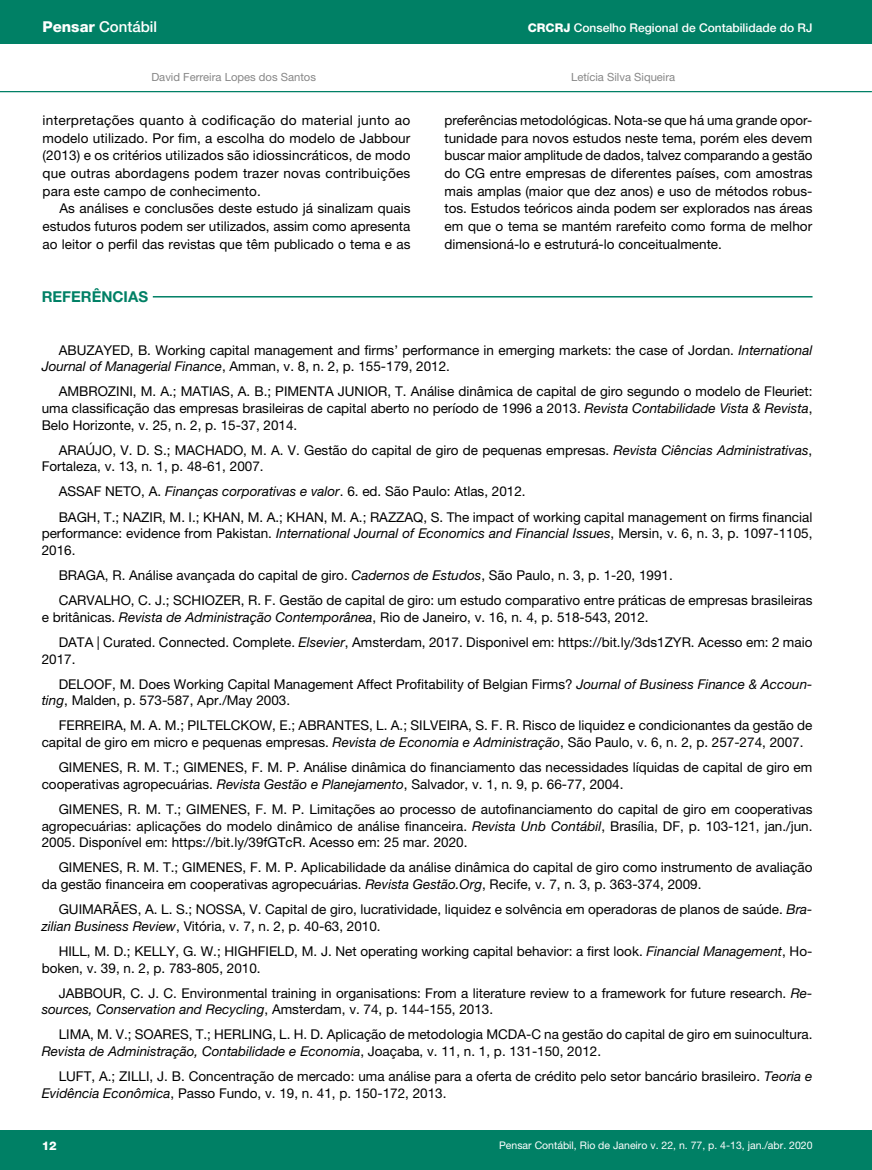
<style>
.page{position:relative;width:872px;height:1170px;background:#fff}
.page>*{position:absolute;margin:0;border:0;box-sizing:border-box;transform-origin:0 0}
.t1{font:500 15px "Helvetica Neue LT Pro";color:#fff}
.t2{font:700 15px "Helvetica Neue LT Pro";color:#008065}
.t3{font:13.5px/17.7px "Helvetica Neue LT Pro";color:#000}
.t4{font:500 12px "Helvetica Neue LT Pro";color:#fff}
.t5{font:800 12px "Helvetica Neue LT Pro";color:#fff}
.t6{font:11.25px "Helvetica Neue LT Pro";color:#878787}
.t7{font:10.5px "Helvetica Neue LT Pro";color:#fff}
.s1{font-weight:800}
.s2{font-style:italic}
</style>
<div class="page">
<div style="left:0;top:0;width:872px;height:44px;background:#008065"></div>
<div style="left:0;top:1130px;width:871px;height:39px;background:#008065"></div>
<hr style="left:0;top:91px;width:871px;height:1px;background:#008065">
<hr style="left:153px;top:296px;width:659px;height:1px;background:#008065">
<p class="t1" style="left:42px;top:17px;width:116px"><span class="s1">Pensar</span> Contábil</p>
<p class="t4" style="left:528px;top:20px;width:286px"><span class="s1">CRCRJ</span> Conselho Regional de Contabilidade do RJ</p>
<p class="t6" style="left:151px;top:71px;width:166px">David Ferreira Lopes dos Santos</p>
<p class="t6" style="left:571px;top:71px;width:106px">Letícia Silva Siqueira</p>
<p class="t3" style="left:43px;top:111px;width:369px;text-align:justify">interpretações quanto à codificação do material junto ao modelo utilizado. Por fim, a escolha do modelo de Jabbour (2013) e os critérios utilizados são idiossincráticos, de modo que outras abordagens podem trazer novas contribuições para este campo de conhecimento.</p>
<p class="t3" style="left:43px;top:199px;width:369px;text-align:justify;text-indent:17px">As análises e conclusões deste estudo já sinalizam quais estudos futuros podem ser utilizados, assim como apresenta ao leitor o perfil das revistas que têm publicado o tema e as</p>
<p class="t3" style="left:444px;top:111px;width:369px;text-align:justify">preferências metodológicas. Nota-se que há uma grande opor&shy;tunidade para novos estudos neste tema, porém eles devem buscar maior amplitude de dados, talvez comparando a gestão do CG entre empresas de diferentes países, com amostras mais amplas (maior que dez anos) e uso de métodos robus&shy;tos. Estudos teóricos ainda podem ser explorados nas áreas em que o tema se mantém rarefeito como forma de melhor dimensioná-lo e estruturá-lo conceitualmente.</p>
<p class="t2" style="left:42px;top:287px;width:108px">REFERÊNCIAS</p>
<p class="t3" style="left:42px;top:341px;width:772px;line-height:16.6px;text-indent:17px">ABUZAYED, B. Working capital management and firms’ performance in emerging markets: the case of Jordan. <span class="s2">International<br>Journal of Managerial Finance</span>, Amman, v. 8, n. 2, p. 155-179, 2012.</p>
<p class="t3" style="left:42px;top:383px;width:772px;line-height:16.6px;text-align:justify;text-indent:17px">AMBROZINI, M. A.; MATIAS, A. B.; PIMENTA JUNIOR, T. Análise dinâmica de capital de giro segundo o modelo de Fleuriet: uma classificação das empresas brasileiras de capital aberto no período de 1996 a 2013. <span class="s2">Revista Contabilidade Vista &amp; Revista</span>, Belo Horizonte, v. 25, n. 2, p. 15-37, 2014.</p>
<p class="t3" style="left:42px;top:441px;width:772px;line-height:16.6px;text-indent:17px">ARAÚJO, V. D. S.; MACHADO, M. A. V. Gestão do capital de giro de pequenas empresas. <span class="s2">Revista Ciências Administrativas</span>,<br>Fortaleza, v. 13, n. 1, p. 48-61, 2007.</p>
<p class="t3" style="left:59px;top:479px;width:755px;line-height:25px">ASSAF NETO, A. <span class="s2">Finanças corporativas e valor</span>. 6. ed. São Paulo: Atlas, 2012.<br>BAGH, T.; NAZIR, M. I.; KHAN, M. A.; KHAN, M. A.; RAZZAQ, S. The impact of working capital management on firms financial</p>
<p class="t3" style="left:42px;top:525px;width:772px;line-height:16.6px">performance: evidence from Pakistan. <span class="s2">International Journal of Economics and Financial Issues</span>, Mersin, v. 6, n. 3, p. 1097-1105,<br>2016.</p>
<p class="t3" style="left:59px;top:562px;width:755px;line-height:25px">BRAGA, R. Análise avançada do capital de giro. <span class="s2">Cadernos de Estudos</span>, São Paulo, n. 3, p. 1-20, 1991.<br>CARVALHO, C. J.; SCHIOZER, R. F. Gestão de capital de giro: um estudo comparativo entre práticas de empresas brasileiras</p>
<p class="t3" style="left:59px;top:604px;width:755px;line-height:25px;text-indent:-17px">e britânicas. <span class="s2">Revista de Administração Contemporânea</span>, Rio de Janeiro, v. 16, n. 4, p. 518-543, 2012.<br>DATA | Curated. Connected. Complete. <span class="s2">Elsevier</span>, Amsterdam, 2017. Disponivel em: https://bit.ly/3ds1ZYR. Acesso em: 2 maio</p>
<p class="t3" style="left:59px;top:646px;width:755px;line-height:25px;text-indent:-17px">2017.<br>DELOOF, M. Does Working Capital Management Affect Profitability of Belgian Firms? <span class="s2">Journal of Business Finance &amp; Accoun-</span></p>
<p class="t3" style="left:59px;top:687px;width:755px;line-height:25px;text-indent:-17px"><span class="s2">ting</span>, Malden, p. 573-587, Apr./May 2003.<br>FERREIRA, M. A. M.; PILTELCKOW, E.; ABRANTES, L. A.; SILVEIRA, S. F. R. Risco de liquidez e condicionantes da gestão de</p>
<p class="t3" style="left:59px;top:729px;width:755px;line-height:25px;text-indent:-17px">capital de giro em micro e pequenas empresas. <span class="s2">Revista de Economia e Administração</span>, São Paulo, v. 6, n. 2, p. 257-274, 2007.<br>GIMENES, R. M. T.; GIMENES, F. M. P. Análise dinâmica do financiamento das necessidades líquidas de capital de giro em</p>
<p class="t3" style="left:59px;top:771px;width:755px;line-height:25px;text-indent:-17px">cooperativas agropecuárias. <span class="s2">Revista Gestão e Planejamento</span>, Salvador, v. 1, n. 9, p. 66-77, 2004.<br>GIMENES, R. M. T.; GIMENES, F. M. P. Limitações ao processo de autofinanciamento do capital de giro em cooperativas</p>
<p class="t3" style="left:42px;top:817px;width:772px;line-height:16.6px">agropecuárias: aplicações do modelo dinâmico de análise financeira. <span class="s2">Revista Unb Contábil</span>, Brasília, DF, p. 103-121, jan./jun.<br>2005. Disponível em: https://bit.ly/39fGTcR. Acesso em: 25 mar. 2020.</p>
<p class="t3" style="left:42px;top:859px;width:772px;line-height:16.6px;text-indent:17px">GIMENES, R. M. T.; GIMENES, F. M. P. Aplicabilidade da análise dinâmica do capital de giro como instrumento de avaliação da gestão financeira em cooperativas agropecuárias. <span class="s2">Revista Gestão.Org</span>, Recife, v. 7, n. 3, p. 363-374, 2009.</p>
<p class="t3" style="left:42px;top:900px;width:772px;line-height:16.6px;text-indent:17px">GUIMARÃES, A. L. S.; NOSSA, V. Capital de giro, lucratividade, liquidez e solvência em operadoras de planos de saúde. <span class="s2">Bra&shy;zilian Business Review</span>, Vitória, v. 7, n. 2, p. 40-63, 2010.</p>
<p class="t3" style="left:42px;top:942px;width:772px;line-height:16.6px;text-indent:17px">HILL, M. D.; KELLY, G. W.; HIGHFIELD, M. J. Net operating working capital behavior: a first look. <span class="s2">Financial Management</span>, Ho&shy;boken, v. 39, n. 2, p. 783-805, 2010.</p>
<p class="t3" style="left:42px;top:984px;width:772px;line-height:16.6px;text-indent:17px">JABBOUR, C. J. C. Environmental training in organisations: From a literature review to a framework for future research. <span class="s2">Re&shy;sources, Conservation and Recycling</span>, Amsterdam, v. 74, p. 144-155, 2013.</p>
<p class="t3" style="left:42px;top:1026px;width:772px;line-height:16.6px;text-indent:17px">LIMA, M. V.; SOARES, T.; HERLING, L. H. D. Aplicação de metodologia MCDA-C na gestão do capital de giro em suinocultura.<br><span class="s2">Revista de Administração, Contabilidade e Economia</span>, Joaçaba, v. 11, n. 1, p. 131-150, 2012.</p>
<p class="t3" style="left:42px;top:1067px;width:772px;line-height:16.6px;text-indent:17px">LUFT, A.; ZILLI, J. B. Concentração de mercado: uma análise para a oferta de crédito pelo setor bancário brasileiro. <span class="s2">Teoria e<br>Evidência Econômica</span>, Passo Fundo, v. 19, n. 41, p. 150-172, 2013.</p>
<p class="t5" style="left:42px;top:1138px;width:17px">12</p>
<p class="t7" style="left:499px;top:1138px;width:315px">Pensar Contábil, Rio de Janeiro v. 22, n. 77, p. 4-13, jan./abr. 2020</p>
</div>
